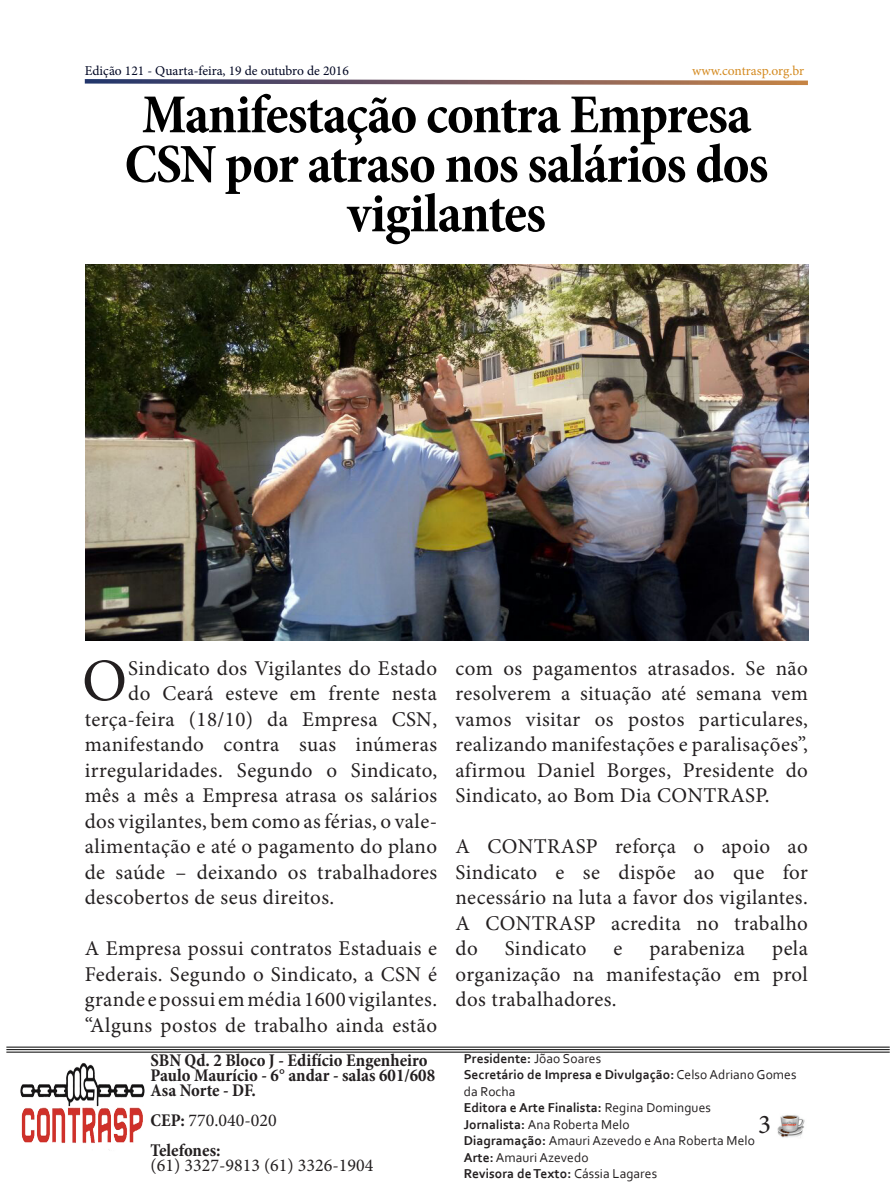
<style>
.page{position:relative;width:893px;height:1191px;background:#fff}
.page>*{position:absolute;margin:0;border:0;box-sizing:border-box;transform-origin:0 0}
.t1{font:60.3px "Minion Pro";color:#231f20}
.t2{font:700 condensed 55.5px/49.5px "Minion Pro";letter-spacing:-.02em;color:#000;text-align:center}
.t3{font:27px "Minion Pro";color:#231f20}
.t4{font:21px/25.5px "Minion Pro";letter-spacing:.02em;color:#231f20;text-align:justify}
.t5{font:700 condensed 18px/15px "Minion Pro";color:#231f20}
.t6{font:18px "Minion Pro";color:#231f20}
.t7{font:700 13.5px/16.5px "Corbel";letter-spacing:.005em;color:#231f20}
.t8{font:13.5px "Corbel";letter-spacing:.005em;color:#231f20}
.t9{font:13.5px "Minion Pro";color:#000622}
.t10{font:13.5px "Minion Pro";letter-spacing:-.005em;color:#d48a20}
.s1{font-weight:700;font-stretch:condensed}
.s2{font-weight:400}
.s3{font-weight:700}
</style>
<div class="page">
<img style="left:777px;top:1115px;width:28px;height:23px">
<svg style="left:84px;top:79px;width:724px;height:7px"></svg>
<hr style="left:6px;top:1046px;width:884px;height:1px;background:#000001">
<hr style="left:6px;top:1049px;width:884px;height:1px;background:#000001">
<hr style="left:6px;top:1051px;width:884px;height:1px;background:#000001">
<img style="left:9px;top:1052px;width:142px;height:98px">
<img style="left:85px;top:264px;width:723px;height:376px">
<p class="t9" style="left:85px;top:61px;width:266px">Edição 121 - Quarta-feira, 19 de outubro de 2016</p>
<p class="t10" style="left:692px;top:61px;width:114px">www.contrasp.org.br</p>
<p class="t2" style="left:125px;top:89px;width:646px">Manifestação contra Empresa<br>CSN por atraso nos salários dos vigilantes</p>
<p class="t1" style="left:82px;top:640px;width:46px">O</p>
<p class="t4" style="left:128px;top:655px;width:310px">Sindicato dos Vigilantes do Estado</p>
<p class="t4" style="left:128px;top:680px;width:310px">do Ceará esteve em frente nesta</p>
<p class="t4" style="left:85px;top:706px;width:354px">terça-feira (18/10) da Empresa CSN,</p>
<p class="t4" style="left:85px;top:731px;width:354px">manifestando contra suas inúmeras</p>
<p class="t4" style="left:85px;top:757px;width:354px">irregularidades. Segundo o Sindicato,</p>
<p class="t4" style="left:85px;top:782px;width:354px">mês a mês a Empresa atrasa os salários</p>
<p class="t4" style="left:85px;top:808px;width:354px">dos vigilantes, bem como as férias, o vale-</p>
<p class="t4" style="left:85px;top:833px;width:354px">alimentação e até o pagamento do plano</p>
<p class="t4" style="left:85px;top:859px;width:354px">de saúde – deixando os trabalhadores</p>
<p class="t4" style="left:85px;top:884px;width:251px">descobertos de seus direitos.</p>
<p class="t4" style="left:85px;top:935px;width:354px">A Empresa possui contratos Estaduais e Federais. Segundo o Sindicato, a CSN é grande e possui em média 1600 vigilantes. “Alguns postos de trabalho ainda estão</p>
<p class="t5" style="left:151px;top:1052px;width:286px">SBN Qd. 2 Bloco J - Edifício Engenheiro<br>Paulo Maurício - 6° andar - salas 601/608<br>Asa Norte - DF.</p>
<p class="t6" style="left:151px;top:1108px;width:128px"><span class="s1">CEP:</span> 770.040-020</p>
<p class="t5" style="left:151px;top:1142px;width:72px">Telefones:</p>
<p class="t6" style="left:151px;top:1153px;width:224px">(61) 3327-9813 (61) 3326-1904</p>
<p class="t4" style="left:455px;top:655px;width:354px">com os pagamentos atrasados. Se não resolverem a situação até semana vem vamos visitar os postos particulares, realizando manifestações e paralisações”, afirmou Daniel Borges, Presidente do Sindicato, ao Bom Dia CONTRASP.</p>
<p class="t4" style="left:455px;top:833px;width:354px">A CONTRASP reforça o apoio ao Sindicato e se dispõe ao que for necessário na luta a favor dos vigilantes.<br>A CONTRASP acredita no trabalho do</p>
<p class="t4" style="left:455px;top:935px;width:354px;text-indent:317px">pela organização na manifestação em prol dos trabalhadores.</p>
<p class="t4" style="left:505px;top:935px;width:83px">Sindicato</p>
<p class="t4" style="left:613px;top:935px;width:10px">e</p>
<p class="t4" style="left:649px;top:935px;width:97px">parabeniza</p>
<p class="t7" style="left:464px;top:1049px;width:139px">Presidente: <span class="s2">Jõao Soares</span></p>
<p class="t7" style="left:464px;top:1066px;width:334px">Secretário de Impresa e Divulgação: <span class="s2">Celso Adriano Gomes da Rocha</span></p>
<p class="t7" style="left:464px;top:1099px;width:249px">Editora e Arte Finalista: <span class="s2">Regina Domingues</span></p>
<p class="t8" style="left:464px;top:1115px;width:167px"><span class="s3">Jornalista:</span> Ana Roberta Melo</p>
<p class="t8" style="left:464px;top:1132px;width:293px"><span class="s3">Diagramação:</span> Amauri Azevedo e Ana Roberta Melo</p>
<p class="t8" style="left:464px;top:1148px;width:126px"><span class="s3">Arte:</span> Amauri Azevedo</p>
<p class="t7" style="left:464px;top:1165px;width:195px">Revisora de Texto: <span class="s2">Cássia Lagares</span></p>
<p class="t3" style="left:758px;top:1106px;width:14px">3</p>
</div>
